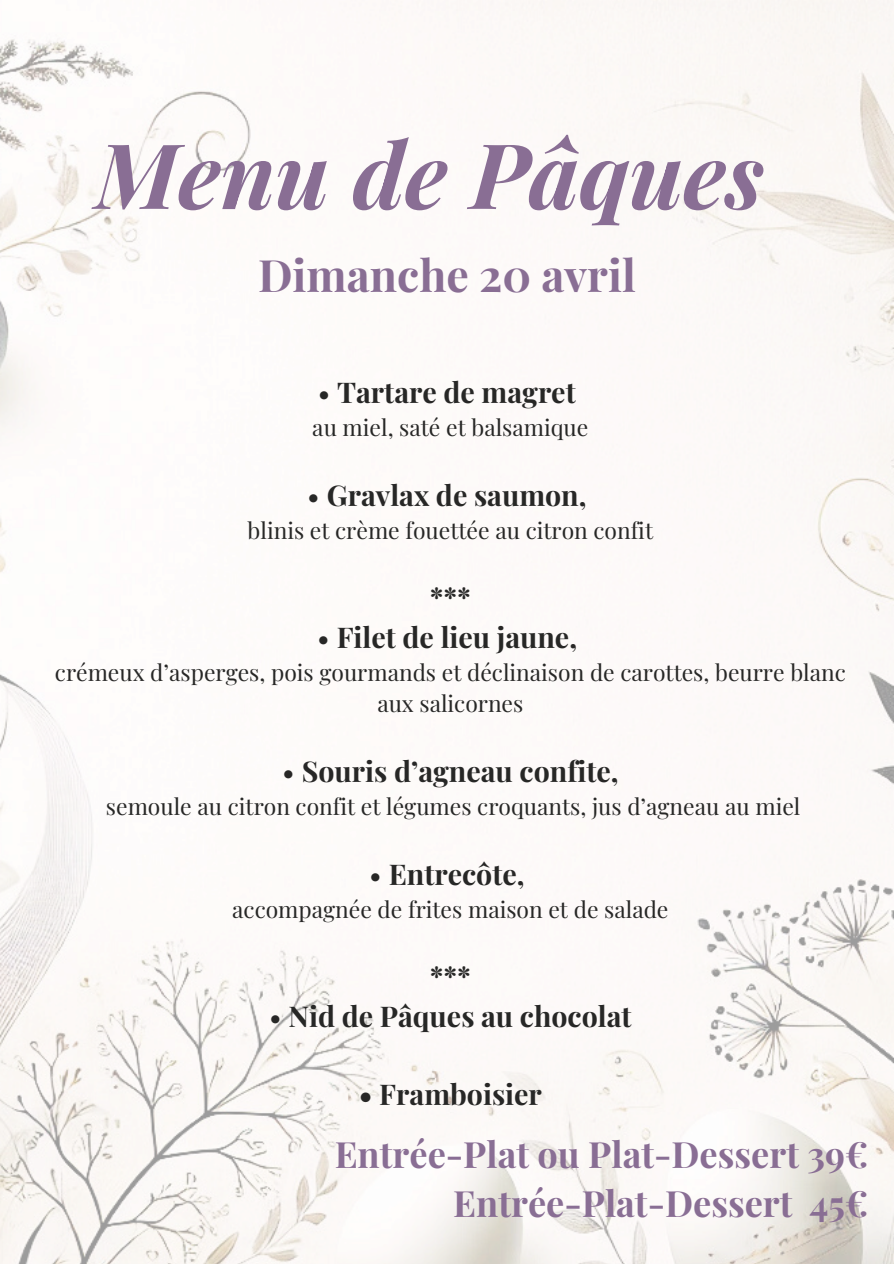
<style>
.page{position:relative;width:894px;height:1264px;background:#fff}
.page>*{position:absolute;margin:0;border:0;box-sizing:border-box;transform-origin:0 0}
.t1{font:italic 700 90.6px "Playfair Display";color:#896e94}
.t2{font:700 44.55px "Playfair Display";color:#896e94}
.t3{font:700 36.15px/49.5px "Playfair Display";color:#896e94;text-align:right}
.t4{font:700 28.5px "Playfair Display";color:#272726}
.t5{font:22.8px/31.7px "Playfair Display";color:#272726;text-align:center}
.s1{font-weight:400}
</style>
<div class="page">
<img style="left:0;top:0;width:893px;height:1263px">
<p class="t1" style="left:95px;top:111px;width:670px">Menu de Pâques</p>
<h1 class="t2" style="left:258px;top:244px;width:379px">Dimanche 20 avril</h1>
<h2 class="t4" style="left:318px;top:372px;width:259px"><span class="s1">•</span> Tartare de magret</h2>
<p class="t5" style="left:312px;top:410px;width:277px">au miel, saté et balsamique</p>
<p class="t4" style="left:307px;top:475px;width:281px"><span class="s1">•</span> Gravlax de saumon,</p>
<p class="t5" style="left:247px;top:513px;width:407px">blinis et crème fouettée au citron confit</p>
<p class="t4" style="left:429px;top:577px;width:43px">***</p>
<p class="t4" style="left:317px;top:617px;width:261px"><span class="s1">•</span> Filet de lieu jaune,</p>
<h5 class="t5" style="left:55px;top:655px;width:792px">crémeux d’asperges, pois gourmands et déclinaison de carottes, beurre blanc aux salicornes</h5>
<p class="t4" style="left:282px;top:751px;width:338px"><span class="s1">•</span> Souris d’agneau confite,</p>
<p class="t5" style="left:106px;top:789px;width:695px">semoule au citron confit et légumes croquants, jus d’agneau au miel</p>
<p class="t4" style="left:369px;top:853px;width:157px"><span class="s1">•</span> Entrecôte,</p>
<p class="t5" style="left:232px;top:892px;width:437px">accompagnée de frites maison et de salade</p>
<p class="t4" style="left:429px;top:956px;width:43px">***</p>
<p class="t4" style="left:269px;top:995px;width:364px"><span class="s1">•</span> Nid de Pâques au chocolat</p>
<p class="t4" style="left:359px;top:1074px;width:184px">• Framboisier</p>
<p class="t3" style="left:334px;top:1128px;width:535px">Entrée-Plat ou Plat-Dessert 39€<br>Entrée-Plat-Dessert 45€</p>
</div>
